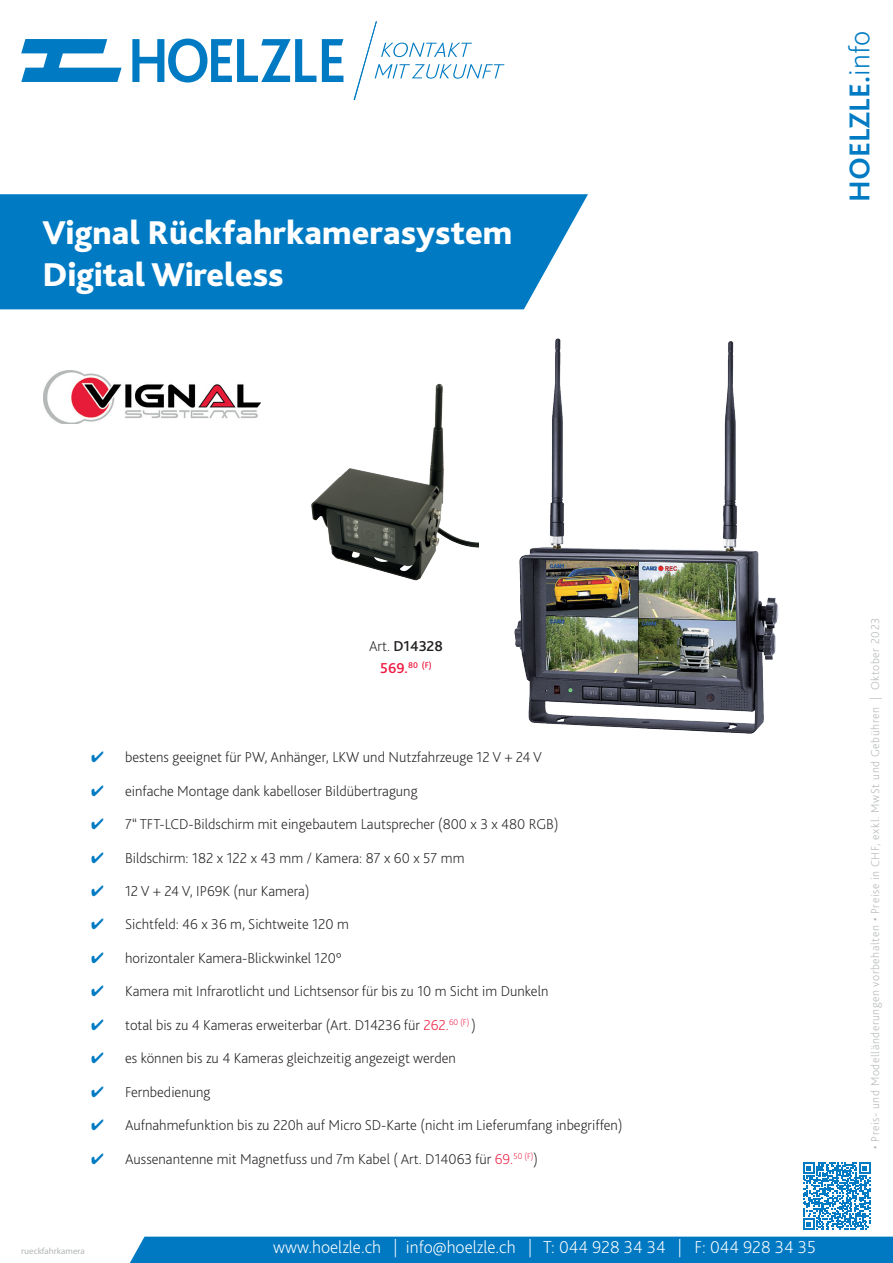
<style>
.page{position:relative;width:893px;height:1263px;background:#fff}
.page>*{position:absolute;margin:0;border:0;box-sizing:border-box;transform-origin:0 0}
.t1{font:800 34.5px "Bliss 2";color:#fff}
.t2{font:700 30px "Bliss 2";color:#007bc3}
.t3{font:200 18px "Bliss 2";color:#fff}
.t4{font:200 15px "Bliss 2";color:#231f20}
.t5{font:500 15px "Bliss 2";color:#231f20}
.t6{font:200 12px "Bliss 2";letter-spacing:.05em;color:#b2b5b7}
.t7{font:9px "Myriad Pro";color:#b2b5b7}
.t8{font:500 8.7px "Bliss 2";color:#ed1a40}
.s1{font-weight:200}
.s2{font-size:15px}
.s3{color:#007bc3}
.s4{color:#ed1a40}
</style>
<div class="page">
<div style="left:130px;top:1236px;width:763px;height:27px;background:#0079c2"></div>
<svg style="left:353px;top:21px;width:151px;height:79px"></svg>
<svg style="left:21px;top:39px;width:101px;height:43px"></svg>
<svg style="left:132px;top:39px;width:184px;height:44px"></svg>
<svg style="left:322px;top:39px;width:21px;height:43px"></svg>
<svg style="left:803px;top:1162px;width:67px;height:68px"></svg>
<div style="left:0;top:194px;width:588px;height:115px;background:#007bc3"></div>
<img style="left:43px;top:370px;width:218px;height:54px">
<img style="left:514px;top:338px;width:265px;height:396px">
<img style="left:311px;top:383px;width:168px;height:198px">
<p class="t1" style="left:43px;top:211px;width:471px">Vignal Rückfahrkamerasystem</p>
<p class="t1" style="left:43px;top:253px;width:243px">Digital Wireless</p>
<h2 class="t2" style="left:841px;top:202px;width:173px;rotate:-90deg">HOELZLE.<span class="s1">info</span></h2>
<p class="t5" style="left:369px;top:636px;width:75px"><span class="s1">Art.</span> D14328</p>
<p class="t8" style="left:380px;top:660px;width:53px"><span class="s2">569.</span>80 (F)</p>
<p class="t4" style="left:91px;top:748px;width:452px"><span class="s3">✔</span> bestens geeignet für PW, Anhänger, LKW und Nutzfahrzeuge 12 V + 24 V</p>
<p class="t4" style="left:91px;top:781px;width:328px"><span class="s3">✔</span> einfache Montage dank kabelloser Bildübertragung</p>
<p class="t4" style="left:91px;top:815px;width:469px"><span class="s3">✔</span> 7“ TFT-LCD-Bildschirm mit eingebautem Lautsprecher (800 x 3 x 480 RGB)</p>
<p class="t4" style="left:91px;top:848px;width:375px"><span class="s3">✔</span> Bildschirm: 182 x 122 x 43 mm / Kamera: 87 x 60 x 57 mm</p>
<p class="t4" style="left:91px;top:882px;width:220px"><span class="s3">✔</span> 12 V + 24 V, IP69K (nur Kamera)</p>
<p class="t4" style="left:91px;top:915px;width:260px"><span class="s3">✔</span> Sichtfeld: 46 x 36 m, Sichtweite 120 m</p>
<p class="t4" style="left:91px;top:949px;width:252px"><span class="s3">✔</span> horizontaler Kamera-Blickwinkel 120°</p>
<p class="t4" style="left:91px;top:982px;width:459px"><span class="s3">✔</span> Kamera mit Infrarotlicht und Lichtsensor für bis zu 10 m Sicht im Dunkeln</p>
<p class="t4" style="left:91px;top:1015px;width:386px"><span class="s3">✔</span> total bis zu 4 Kameras erweiterbar (Art. D14236 für <span class="s4">262.</span><sup>60</sup> <sup>(F)</sup> )</p>
<p class="t4" style="left:91px;top:1049px;width:366px"><span class="s3">✔</span> es können bis zu 4 Kameras gleichzeitig angezeigt werden</p>
<p class="t4" style="left:91px;top:1082px;width:121px"><span class="s3">✔</span> Fernbedienung</p>
<p class="t4" style="left:91px;top:1116px;width:533px"><span class="s3">✔</span> Aufnahmefunktion bis zu 220h auf Micro SD-Karte (nicht im Lieferumfang inbegriffen)</p>
<p class="t4" style="left:91px;top:1149px;width:448px"><span class="s3">✔</span> Aussenantenne mit Magnetfuss und 7m Kabel ( Art. D14063 für <span class="s4">69.</span><sup>50</sup> <sup>(F)</sup>)</p>
<p class="t7" style="left:21px;top:1245px;width:65px">rueckfahrkamera</p>
<p class="t3" style="left:273px;top:1235px;width:544px">www.hoelzle.ch | info@hoelzle.ch | T: 044 928 34 34 | F: 044 928 34 35</p>
<p class="t6" style="left:868px;top:1149px;width:533px;rotate:-90deg">• Preis- und Modelländerungen vorbehalten • Preise in CHF, exkl. MwSt und Gebühren | Oktober 2023</p>
</div>
